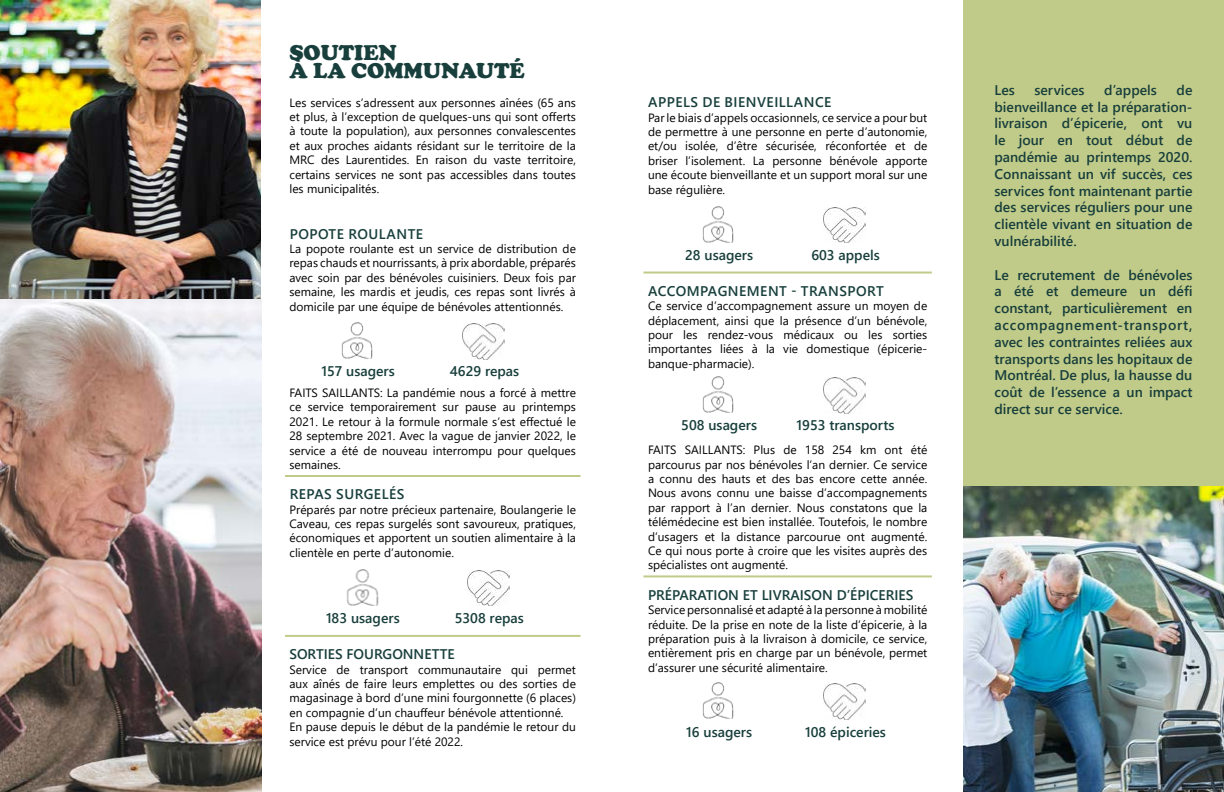
<style>
.page{position:relative;width:1224px;height:792px;background:#fff}
.page>*{position:absolute;margin:0;border:0;box-sizing:border-box;transform-origin:0 0}
.t1{font:900 22px/18px "Cooper";color:#183f3c}
.t2{font:600 14px/16.8px "Segoe UI";color:#183f3c;text-align:justify}
.t3{font:600 14px "Segoe UI";letter-spacing:.035em;color:#183f3c}
.t4{font:12px/14.4px "Segoe UI";color:#000;text-align:justify}
</style>
<div class="page">
<hr style="left:285px;top:475px;width:295px;height:2px;background:#c1cb89">
<hr style="left:285px;top:635px;width:295px;height:2px;background:#c1cb89">
<img style="left:0;top:0;width:261px;height:792px">
<hr style="left:644px;top:272px;width:288px;height:2px;background:#c1cb89">
<hr style="left:644px;top:575px;width:288px;height:2px;background:#c1cb89">
<img style="left:963px;top:486px;width:261px;height:306px">
<img style="left:341px;top:322px;width:32px;height:37px">
<img style="left:463px;top:324px;width:42px;height:35px">
<img style="left:347px;top:569px;width:32px;height:37px">
<img style="left:467px;top:571px;width:42px;height:35px">
<img style="left:702px;top:206px;width:32px;height:37px">
<img style="left:824px;top:208px;width:42px;height:35px">
<img style="left:702px;top:376px;width:32px;height:37px">
<img style="left:824px;top:378px;width:42px;height:35px">
<img style="left:702px;top:682px;width:32px;height:37px">
<img style="left:824px;top:684px;width:42px;height:35px">
<div style="left:963px;top:0;width:261px;height:486px;background:#c1cb89"></div>
<h1 class="t1" style="left:289px;top:43px;width:237px">SOUTIEN<br>À LA COMMUNAUTÉ</h1>
<p class="t4" style="left:289px;top:94px;width:288px">Les services s’adressent aux personnes aînées (65 ans et plus, à l’exception de quelques-uns qui sont offerts à toute la population), aux personnes convalescentes et aux proches aidants résidant sur le territoire de la MRC des Laurentides. En raison du vaste territoire, certains services ne sont pas accessibles dans toutes les municipalités.</p>
<p class="t3" style="left:290px;top:220px;width:135px">POPOTE ROULANTE</p>
<p class="t4" style="left:289px;top:240px;width:288px">La popote roulante est un service de distribution de repas chauds et nourrissants, à prix abordable, préparés avec soin par des bénévoles cuisiniers. Deux fois par semaine, les mardis et jeudis, ces repas sont livrés à domicile par une équipe de bénévoles attentionnés.</p>
<p class="t2" style="left:321px;top:362px;width:75px">157 usagers</p>
<p class="t2" style="left:450px;top:362px;width:71px">4629 repas</p>
<p class="t4" style="left:289px;top:384px;width:288px">FAITS SAILLANTS: La pandémie nous a forcé à mettre ce service temporairement sur pause au printemps 2021. Le retour à la formule normale s’est effectué le 28 septembre 2021. Avec la vague de janvier 2022, le service a été de nouveau interrompu pour quelques semaines.</p>
<p class="t3" style="left:290px;top:481px;width:116px">REPAS SURGELÉS</p>
<p class="t4" style="left:289px;top:501px;width:288px">Préparés par notre précieux partenaire, Boulangerie le Caveau, ces repas surgelés sont savoureux, pratiques, économiques et apportent un soutien alimentaire à la clientèle en perte d’autonomie.</p>
<p class="t2" style="left:326px;top:609px;width:75px">183 usagers</p>
<p class="t2" style="left:455px;top:609px;width:71px">5308 repas</p>
<p class="t2" style="left:289px;top:645px;width:167px">SORTIES FOURGONNETTE</p>
<p class="t4" style="left:289px;top:661px;width:288px;text-align:left">Service de transport communautaire qui permet aux aînés de faire leurs emplettes ou des sorties de magasinage à bord d’une mini fourgonnette (6 places) en compagnie d’un chauffeur bénévole attentionné.<br>En pause depuis le début de la pandémie le retour du service est prévu pour l’été 2022.</p>
<p class="t3" style="left:648px;top:89px;width:185px">APPELS DE BIENVEILLANCE</p>
<p class="t4" style="left:648px;top:109px;width:281px">Par le biais d’appels occasionnels, ce service a pour but de permettre à une personne en perte d’autonomie, et/ou isolée, d’être sécurisée, réconfortée et de briser l’isolement. La personne bénévole apporte une écoute bienveillante et un support moral sur une base régulière.</p>
<p class="t2" style="left:685px;top:246px;width:70px">28 usagers</p>
<p class="t2" style="left:811px;top:246px;width:70px">603 appels</p>
<p class="t3" style="left:648px;top:278px;width:237px">ACCOMPAGNEMENT - TRANSPORT</p>
<p class="t4" style="left:648px;top:298px;width:281px">Ce service d’accompagnement assure un moyen de déplacement, ainsi que la présence d’un bénévole, pour les rendez-vous médicaux ou les sorties importantes liées à la vie domestique (épicerie&shy;banque-pharmacie).</p>
<p class="t2" style="left:681px;top:416px;width:77px">508 usagers</p>
<p class="t2" style="left:797px;top:416px;width:100px">1953 transports</p>
<p class="t4" style="left:648px;top:442px;width:281px">FAITS SAILLANTS: Plus de 158 254 km ont été parcourus par nos bénévoles l’an dernier. Ce service a connu des hauts et des bas encore cette année.<br>Nous avons connu une baisse d’accompagnements par rapport à l’an dernier. Nous constatons que la télémédecine est bien installée. Toutefois, le nombre d’usagers et la distance parcourue ont augmenté.<br>Ce qui nous porte à croire que les visites auprès des spécialistes ont augmenté.</p>
<p class="t2" style="left:648px;top:585px;width:267px">PRÉPARATION ET LIVRAISON D’ÉPICERIES</p>
<p class="t4" style="left:648px;top:602px;width:281px">Service personnalisé et adapté à la personne à mobilité réduite. De la prise en note de la liste d’épicerie, à la préparation puis à la livraison à domicile, ce service, entièrement pris en charge par un bénévole, permet d’assurer une sécurité alimentaire.</p>
<p class="t2" style="left:686px;top:722px;width:67px">16 usagers</p>
<p class="t2" style="left:805px;top:722px;width:82px">108 épiceries</p>
<p class="t2" style="left:994px;top:80px;width:199px;text-indent:182px">de bienveillance et la préparation&shy;livraison d’épicerie, ont vu le jour en tout début de pandémie au printemps 2020.<br>Connaissant un vif succès, ces services font maintenant partie des services réguliers pour une clientèle vivant en situation de vulnérabilité.</p>
<p class="t2" style="left:994px;top:265px;width:200px">Le recrutement de bénévoles a été et demeure un défi constant, particulièrement en accompagnement-transport, avec les contraintes reliées aux transports dans les hopitaux de Montréal. De plus, la hausse du coût de l’essence a un impact direct sur ce service.</p>
<p class="t2" style="left:994px;top:80px;width:22px">Les</p>
<p class="t2" style="left:1035px;top:80px;width:52px">services</p>
<p class="t2" style="left:1104px;top:80px;width:54px">d’appels</p>
</div>
